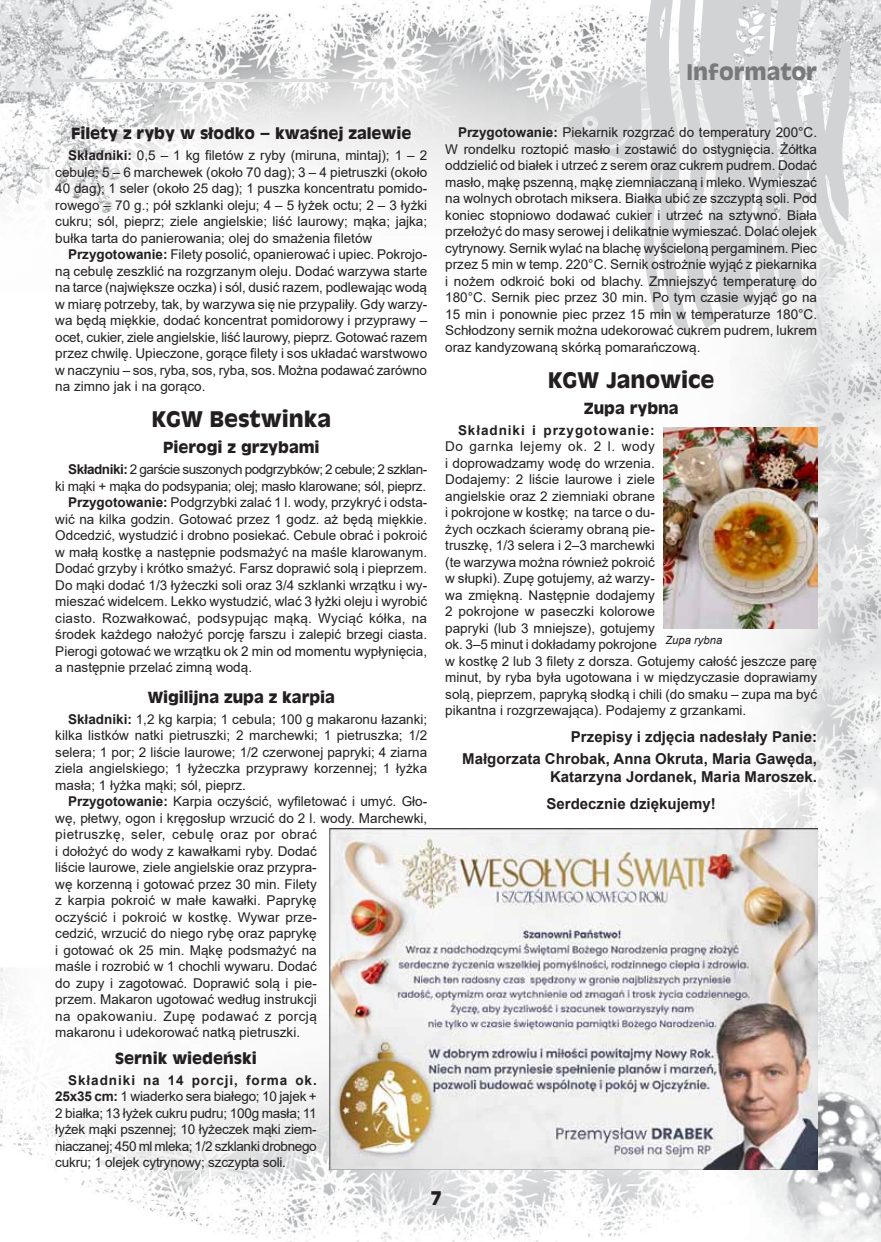
<style>
.page{position:relative;width:881px;height:1242px;background:#fff}
.page>*{position:absolute;margin:0;border:0;box-sizing:border-box;transform-origin:0 0}
.t1{font:700 21px "Antique Olive";color:#231f20}
.t2{font:700 21px "Antique Olive";color:#77797b}
.t3{font:700 18px "Antique Olive";color:#231f20}
.t4{font:700 15px/22.2px "Arial";color:#231f20;text-align:right}
.t5{font:700 15px "Antique Olive";color:#231f20}
.t6{font:13.5px/16.5px "Arial";color:#231f20;text-align:justify}
.t7{font:13.5px "Arial";letter-spacing:-.03em;color:#231f20}
.t8{font:13.5px "Arial";letter-spacing:-.025em;color:#231f20}
.t9{font:13.5px "Arial";letter-spacing:.02em;color:#231f20}
.t10{font:700 13.5px "Arial";letter-spacing:.07em;color:#231f20}
.t11{font:italic 11.25px "Arial";color:#231f20}
.s1{font-weight:700}
</style>
<div class="page">
<img style="left:0;top:0;width:880px;height:213px">
<hr style="left:55px;top:79px;width:336px;height:3px;background:#dcddde">
<img style="left:742px;top:80px;width:138px;height:383px">
<img style="left:0;top:463px;width:880px;height:779px">
<svg style="left:566px;top:0;width:284px;height:339px"></svg>
<img style="left:663px;top:427px;width:154px;height:202px">
<img style="left:329px;top:828px;width:487px;height:341px">
<h1 class="t2" style="left:686px;top:58px;width:132px">Informator</h1>
<p class="t5" style="left:71px;top:124px;width:341px">Filety z ryby w słodko – kwaśnej zalewie</p>
<p class="t6" style="left:55px;top:147px;width:373px;text-indent:13px"><span class="s1">Składniki:</span> 0,5 – 1 kg filetów z ryby (miruna, mintaj); 1 – 2 cebule; 5 – 6 marchewek (około 70 dag); 3 – 4 pietruszki (około 40 dag); 1 seler (około 25 dag); 1 puszka koncentratu pomido&shy;rowego – 70 g.; pół szklanki oleju; 4 – 5 łyżek octu; 2 – 3 łyżki cukru; sól, pieprz; ziele angielskie; liść laurowy; mąka; jajka; bułka tarta do panierowania; olej do smażenia filetów</p>
<p class="t6" style="left:55px;top:246px;width:373px;text-indent:13px"><span class="s1">Przygotowanie:</span> Filety posolić, opanierować i upiec. Pokrojo&shy;ną cebulę zeszklić na rozgrzanym oleju. Dodać warzywa starte na tarce (największe oczka) i sól, dusić razem, podlewając wodą w miarę potrzeby, tak, by warzywa się nie przypaliły. Gdy warzy&shy;wa będą miękkie, dodać koncentrat pomidorowy i przyprawy – ocet, cukier, ziele angielskie, liść laurowy, pieprz. Gotować razem przez chwilę. Upieczone, gorące filety i sos układać warstwowo w naczyniu – sos, ryba, sos, ryba, sos. Można podawać zarówno na zimno jak i na gorąco.</p>
<h1 class="t1" style="left:151px;top:405px;width:181px">KGW Bestwinka</h1>
<p class="t5" style="left:163px;top:438px;width:158px">Pierogi z grzybami</p>
<p class="t7" style="left:68px;top:460px;width:360px"><span class="s1">Składniki:</span> 2 garście suszonych podgrzybków; 2 cebule; 2 szklan-</p>
<p class="t8" style="left:55px;top:476px;width:372px">ki mąki + mąka do podsypania; olej; masło klarowane; sól, pieprz.</p>
<p class="t6" style="left:68px;top:494px;width:360px"><span class="s1">Przygotowanie:</span> Podgrzybki zalać 1 l. wody, przykryć i odsta-</p>
<p class="t6" style="left:55px;top:510px;width:373px">wić na kilka godzin. Gotować przez 1 godz. aż będą miękkie.</p>
<p class="t6" style="left:55px;top:527px;width:373px">Odcedzić, wystudzić i drobno posiekać. Cebule obrać i pokroić</p>
<p class="t6" style="left:55px;top:543px;width:373px">w małą kostkę a następnie podsmażyć na maśle klarowanym.</p>
<p class="t6" style="left:55px;top:560px;width:373px">Dodać grzyby i krótko smażyć. Farsz doprawić solą i pieprzem.</p>
<p class="t6" style="left:55px;top:576px;width:373px">Do mąki dodać 1/3 łyżeczki soli oraz 3/4 szklanki wrzątku i wy-</p>
<p class="t6" style="left:55px;top:593px;width:373px">mieszać widelcem. Lekko wystudzić, wlać 3 łyżki oleju i wyrobić</p>
<p class="t9" style="left:55px;top:608px;width:373px">ciasto. Rozwałkować, podsypując mąką. Wyciąć kółka, na</p>
<p class="t6" style="left:55px;top:626px;width:373px">środek każdego nałożyć porcję farszu i zalepić brzegi ciasta.</p>
<p class="t6" style="left:55px;top:642px;width:373px">Pierogi gotować we wrzątku ok 2 min od momentu wypłynięcia,</p>
<p class="t6" style="left:55px;top:659px;width:198px">a następnie przelać zimną wodą.</p>
<p class="t5" style="left:148px;top:687px;width:189px">Wigilijna zupa z karpia</p>
<p class="t6" style="left:55px;top:710px;width:373px;text-indent:13px"><span class="s1">Składniki:</span> 1,2 kg karpia; 1 cebula; 100 g makaronu łazanki; kilka listków natki pietruszki; 2 marchewki; 1 pietruszka; 1/2 selera; 1 por; 2 liście laurowe; 1/2 czerwonej papryki; 4 ziarna ziela angielskiego; 1 łyżeczka przyprawy korzennej; 1 łyżka masła; 1 łyżka mąki; sól, pieprz.</p>
<p class="t6" style="left:55px;top:793px;width:373px;text-align:left;text-indent:13px"><span class="s1">Przygotowanie:</span> Karpia oczyścić, wyfiletować i umyć. Gło&shy;wę, płetwy, ogon i kręgosłup wrzucić do 2 l. wody. Marchewki, pietruszkę, seler, cebulę oraz por obrać<br>i dołożyć do wody z kawałkami ryby. Dodać<br>liście laurowe, ziele angielskie oraz przypra-<br>wę korzenną i gotować przez 30 min. Filety<br>z karpia pokroić w małe kawałki. Paprykę<br>oczyścić i pokroić w kostkę. Wywar prze-<br>cedzić, wrzucić do niego rybę oraz paprykę<br>i gotować ok 25 min. Mąkę podsmażyć na<br>maśle i rozrobić w 1 chochli wywaru. Dodać<br>do zupy i zagotować. Doprawić solą i pie-<br>przem. Makaron ugotować według instrukcji<br>na opakowaniu. Zupę podawać z porcją<br>makaronu i udekorować natką pietruszki.</p>
<p class="t5" style="left:115px;top:1048px;width:143px">Sernik wiedeński</p>
<p class="t6" style="left:55px;top:1071px;width:263px;text-indent:13px"><span class="s1">Składniki na 14 porcji, forma ok.<br>25x35 cm:</span> 1 wiaderko sera białego; 10 jajek + 2 białka; 13 łyżek cukru pudru; 100g masła; 11 łyżek mąki pszennej; 10 łyżeczek mąki ziem&shy;niaczanej; 450 ml mleka; 1/2 szklanki drobnego cukru; 1 olejek cytrynowy; szczypta soli.</p>
<p class="t6" style="left:445px;top:124px;width:373px;text-indent:13px"><span class="s1">Przygotowanie:</span> Piekarnik rozgrzać do temperatury 200°C.<br>W rondelku roztopić masło i zostawić do ostygnięcia. Żółtka oddzielić od białek i utrzeć z serem oraz cukrem pudrem. Dodać masło, mąkę pszenną, mąkę ziemniaczaną i mleko. Wymieszać na wolnych obrotach miksera. Białka ubić ze szczyptą soli. Pod koniec stopniowo dodawać cukier i utrzeć na sztywno. Biała przełożyć do masy serowej i delikatnie wymieszać. Dolać olejek cytrynowy. Sernik wylać na blachę wyścieloną pergaminem. Piec przez 5 min w temp. 220°C. Sernik ostrożnie wyjąć z piekarnika i nożem odkroić boki od blachy. Zmniejszyć temperaturę do 180°C. Sernik piec przez 30 min. Po tym czasie wyjąć go na 15 min i ponownie piec przez 15 min w temperaturze 180°C.<br>Schłodzony sernik można udekorować cukrem pudrem, lukrem oraz kandyzowaną skórką pomarańczową.</p>
<h1 class="t1" style="left:547px;top:366px;width:168px">KGW Janowice</h1>
<p class="t5" style="left:583px;top:398px;width:96px">Zupa rybna</p>
<p class="t10" style="left:458px;top:420px;width:198px">Składniki i przygotowanie:</p>
<p class="t6" style="left:445px;top:438px;width:373px;text-align:left">Do garnka lejemy ok. 2 l. wody<br>i doprowadzamy wodę do wrzenia.<br>Dodajemy: 2 liście laurowe i ziele<br>angielskie oraz 2 ziemniaki obrane<br>i pokrojone w kostkę; na tarce o du-<br>żych oczkach ścieramy obraną pie-<br>truszkę, 1/3 selera i 2–3 marchewki<br>(te warzywa można również pokroić<br>w słupki). Zupę gotujemy, aż warzy-<br>wa zmiękną. Następnie dodajemy<br>2 pokrojone w paseczki kolorowe<br>papryki (lub 3 mniejsze), gotujemy<br>ok. 3–5 minut i dokładamy pokrojone<br>w kostkę 2 lub 3 filety z dorsza. Gotujemy całość jeszcze parę minut, by ryba była ugotowana i w międzyczasie doprawiamy solą, pieprzem, papryką słodką i chili (do smaku – zupa ma być pikantna i rozgrzewająca). Podajemy z grzankami.</p>
<p class="t4" style="left:462px;top:725px;width:356px">Przepisy i zdjęcia nadesłały Panie:<br>Małgorzata Chrobak, Anna Okruta, Maria Gawęda,</p>
<p class="t4" style="left:546px;top:764px;width:272px;line-height:26.5px;text-align:left">Katarzyna Jordanek, Maria Maroszek.<br>Serdecznie dziękujemy!</p>
<p class="t11" style="left:665px;top:633px;width:58px">Zupa rybna</p>
<h2 class="t3" style="left:430px;top:1186px;width:13px">7</h2>
</div>
